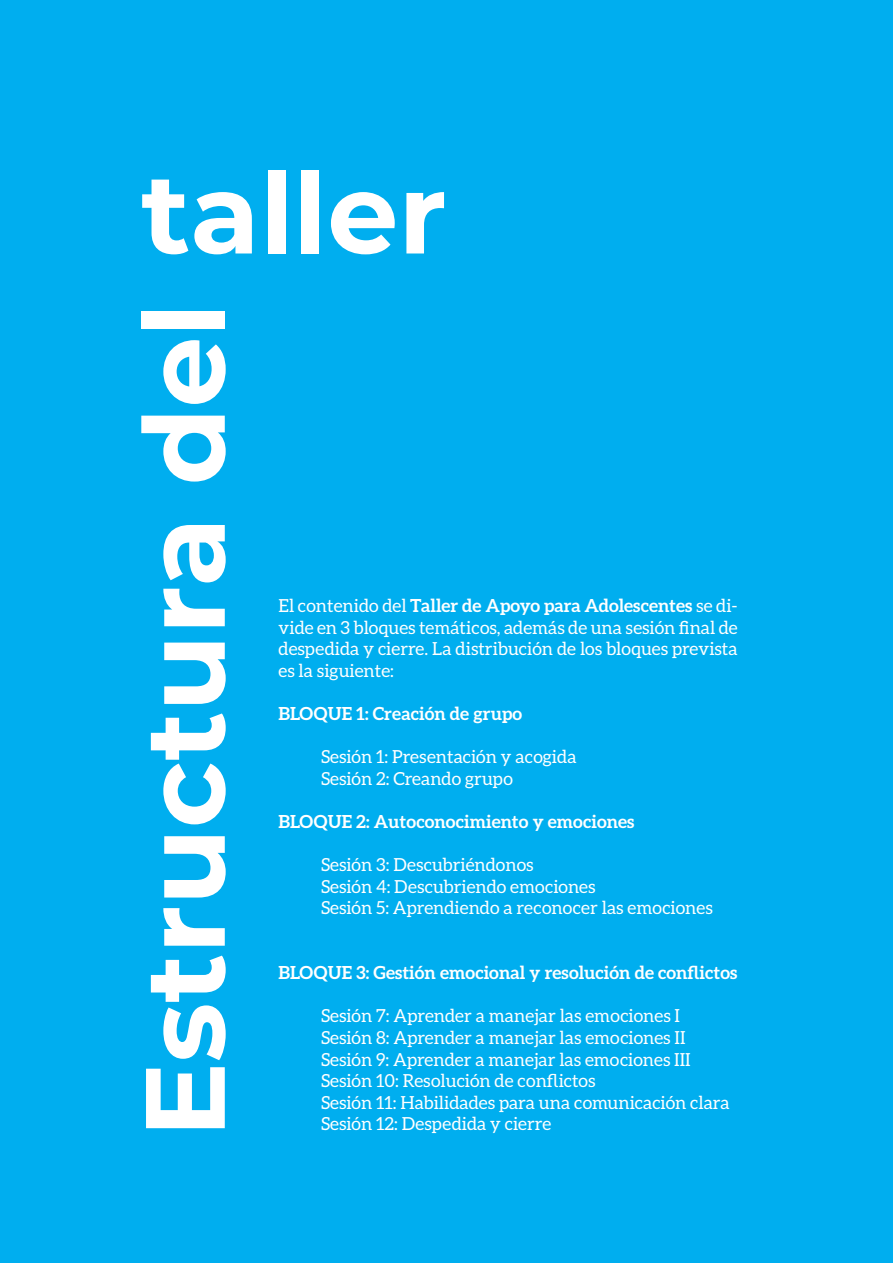
<style>
.page{position:relative;width:893px;height:1263px;background:#00aeef}
.page>*{position:absolute;margin:0;border:0;box-sizing:border-box;transform-origin:0 0}
.t1{font:700 112.5px "Montserrat";color:#fff}
.t2{font:18px/21.6px "Aleo";color:#fff}
.t3{font:700 18px "Aleo";color:#fff}
.s1{font-weight:700}
</style>
<div class="page">
<h1 class="t1" style="left:141px;top:132px;width:307px">taller</h1>
<h1 class="t1" style="left:104px;top:1137px;width:836px;rotate:-90deg">Estructura del</h1>
<p class="t2" style="left:279px;top:594px;width:461px;text-align:justify">El contenido del <span class="s1">Taller de Apoyo para Adolescentes</span> se di&shy;vide en 3 bloques temáticos, además de una sesión final de despedida y cierre. La distribución de los bloques prevista es la siguiente:</p>
<p class="t3" style="left:279px;top:703px;width:245px">BLOQUE 1: Creación de grupo</p>
<p class="t2" style="left:321px;top:746px;width:257px">Sesión 1: Presentación y acogida<br>Sesión 2: Creando grupo</p>
<p class="t3" style="left:279px;top:811px;width:357px">BLOQUE 2: Autoconocimiento y emociones</p>
<p class="t2" style="left:321px;top:854px;width:393px">Sesión 3: Descubriéndonos<br>Sesión 4: Descubriendo emociones<br>Sesión 5: Aprendiendo a reconocer las emociones</p>
<p class="t3" style="left:279px;top:962px;width:460px">BLOQUE 3: Gestión emocional y resolución de conflictos</p>
<p class="t2" style="left:321px;top:1005px;width:410px">Sesión 7: Aprender a manejar las emociones I Sesión 8: Aprender a manejar las emociones II Sesión 9: Aprender a manejar las emociones III Sesión 10: Resolución de conflictos<br>Sesión 11: Habilidades para una comunicación clara Sesión 12: Despedida y cierre</p>
</div>
